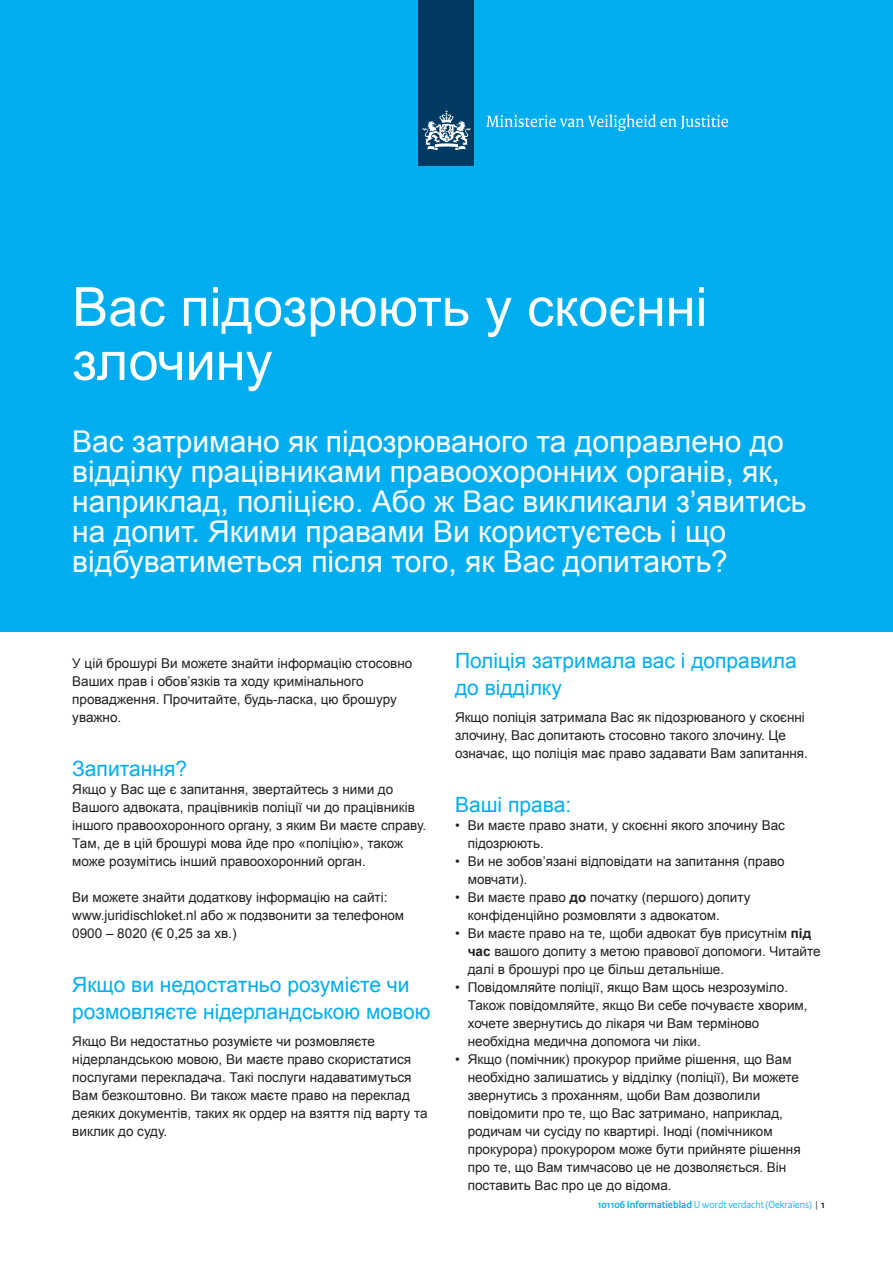
<style>
.page{position:relative;width:893px;height:1263px;background:#fff}
.page>*{position:absolute;margin:0;border:0;box-sizing:border-box;transform-origin:0 0}
.t1{font:54px/54px "Arial";color:#fff}
.t2{font:30px/30px "Arial";color:#fff}
.t3{font:21px/27px "Arial";color:#00aeef}
.t4{font:13.5px/18px "Arial";color:#231f20}
.t5{font:10.5px "Rijksoverheid Sans Heading";color:#00aeef}
.s1{font-weight:700}
.s2{color:#231f20}
.s3{font-weight:700;color:#231f20}
</style>
<div class="page">
<div style="left:0;top:0;width:893px;height:631px;background:#00aeef"></div>
<div style="left:419px;top:0;width:55px;height:166px;background:#003a62"></div>
<svg style="left:423px;top:110px;width:47px;height:40px"></svg>
<svg style="left:486px;top:114px;width:242px;height:17px"></svg>
<h1 class="t1" style="left:72px;top:280px;width:637px">Вас підозрюють у скоєнні злочину</h1>
<p class="t2" style="left:72px;top:427px;width:736px">Вас затримано як підозрюваного та доправлено до відділку працівниками правоохоронних органів, як, наприклад, поліцією. Або ж Вас викликали з’явитись на допит. Якими правами Ви користуєтесь і що відбуватиметься після того, як Вас допитають?</p>
<p class="t4" style="left:72px;top:654px;width:342px">У цій брошурі Ви можете знайти інформацію стосовно Ваших прав і обов’язків та ходу кримінального провадження. Прочитайте, будь-ласка, цю брошуру уважно.</p>
<h3 class="t3" style="left:72px;top:755px;width:116px">Запитання?</h3>
<p class="t4" style="left:72px;top:780px;width:355px">Якщо у Вас ще є запитання, звертайтесь з ними до Вашого адвоката, працівників поліції чи до працівників іншого правоохоронного органу, з яким Ви маєте справу.<br>Там, де в цій брошурі мова йде про «поліцію», також може розумітись інший правоохоронний орган.</p>
<p class="t4" style="left:72px;top:888px;width:333px">Ви можете знайти додаткову інформацію на сайті: www.juridischloket.nl або ж подзвонити за телефоном<br>0900 – 8020 (€ 0,25 за хв.)</p>
<h3 class="t3" style="left:72px;top:971px;width:360px">Якщо ви недостатньо розумієте чи розмовляєте нідерландською мовою</h3>
<p class="t4" style="left:72px;top:1032px;width:357px">Якщо Ви недостатньо розумієте чи розмовляєте нідерландською мовою, Ви маєте право скористатися послугами перекладача. Такі послуги надаватимуться Вам безкоштовно. Ви також маєте право на переклад деяких документів, таких як ордер на взяття під варту та виклик до суду.</p>
<h3 class="t3" style="left:455px;top:647px;width:343px">Поліція затримала вас і доправила до відділку</h3>
<p class="t4" style="left:455px;top:708px;width:354px">Якщо поліція затримала Вас як підозрюваного у скоєнні злочину, Вас допитають стосовно такого злочину. Це означає, що поліція має право задавати Вам запитання.</p>
<h3 class="t3" style="left:455px;top:791px;width:118px">Ваші права:</h3>
<p class="t4" style="left:468px;top:816px;width:319px;text-indent:-13px">• Ви маєте право знати, у скоєнні якого злочину Вас підозрюють.</p>
<p class="t4" style="left:468px;top:852px;width:318px;text-indent:-13px">• Ви не зобов’язані відповідати на запитання (право мовчати).</p>
<p class="t4" style="left:468px;top:888px;width:284px;text-indent:-13px">• Ви маєте право <span class="s1">до</span> початку (першого) допиту конфіденційно розмовляти з адвокатом.</p>
<p class="t4" style="left:468px;top:924px;width:354px;text-indent:-13px">• Ви маєте право на те, щоби адвокат був присутнім <span class="s1">під час</span> вашого допиту з метою правової допомоги. Читайте далі в брошурі про це більш детальніше.</p>
<p class="t4" style="left:468px;top:978px;width:341px;text-indent:-13px">• Повідомляйте поліції, якщо Вам щось незрозуміло.<br>Також повідомляйте, якщо Ви себе почуваєте хворим, хочете звернутись до лікаря чи Вам терміново необхідна медична допомога чи ліки.</p>
<p class="t4" style="left:468px;top:1050px;width:334px;text-indent:-13px">• Якщо (помічник) прокурор прийме рішення, що Вам необхідно залишатись у відділку (поліції), Ви можете звернутись з проханням, щоби Вам дозволили повідомити про те, що Вас затримано, наприклад, родичам чи сусіду по квартирі. Іноді (помічником прокурора) прокурором може бути прийняте рішення про те, що Вам тимчасово це не дозволяється. Він поставить Вас про це до відома.</p>
<p class="t5" style="left:598px;top:1198px;width:229px"><span class="s1">101106 Informatieblad</span> U wordt verdacht (Oekraïens) <span class="s2">|</span> <span class="s3">1</span></p>
</div>
